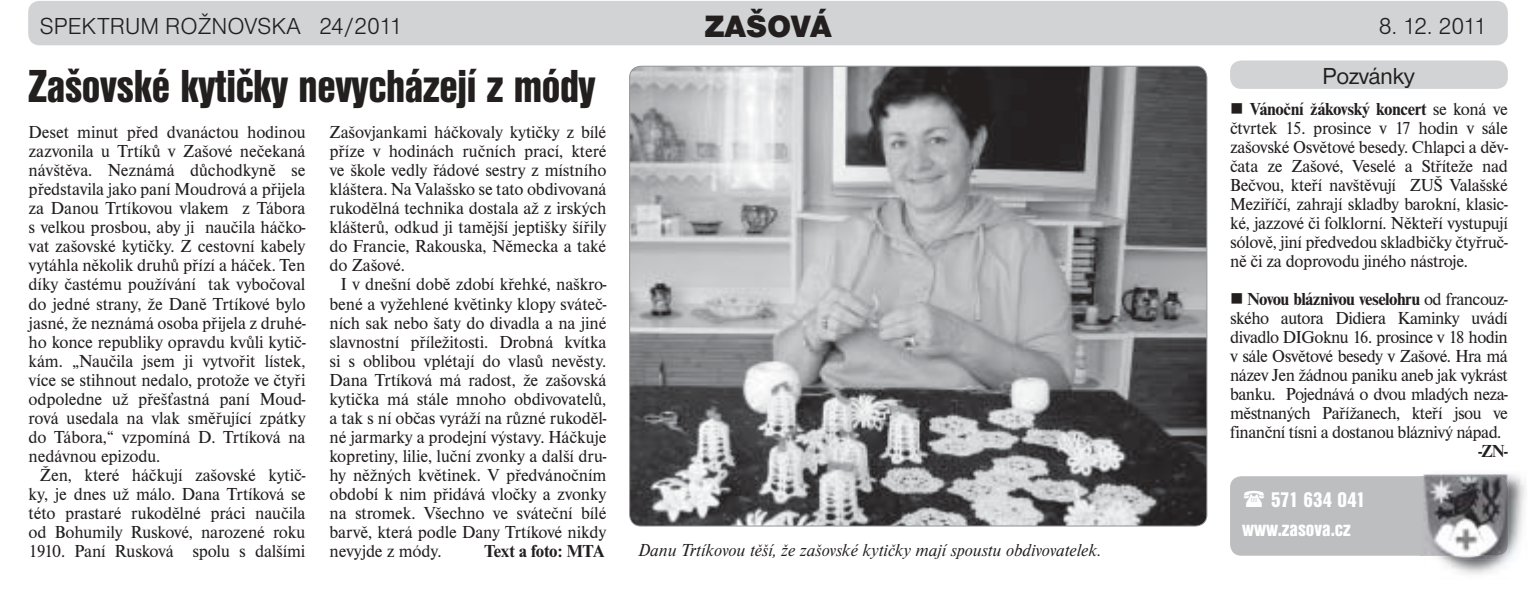
<style>
.page{position:relative;width:1537px;height:590px;background:#fff}
.page>*{position:absolute;margin:0;border:0;box-sizing:border-box;transform-origin:0 0}
.t1{font:48px "Nimbus San DEE Blac Cond";letter-spacing:-.01em;color:#231f1f}
.t2{font:32px "Nimbus San DEE Blac";color:#231f1f}
.t3{font:24px "Nimbus San DEE Ligh";color:#231f1f}
.t4{font:24px "Nimbus San DEE";color:#231f1f}
.t5{font:22px/29px "Nimbus San DEE Blac Cond";color:#fff}
.t6{font:18px/19px "Nimbus Rom DEE";letter-spacing:-.01em;color:#231f1f;text-align:justify}
.t7{font:italic 18px "Nimbus Rom DEE";color:#231f1f}
.t8{font:700 18px "Nimbus Rom DEE";letter-spacing:-.03em;color:#231f1f}
.s1{font-weight:700}
</style>
<div class="page">
<div style="left:28px;top:1px;width:1480px;height:44px;background:#d1d3d5;border-radius:11px"></div>
<div style="left:1230px;top:475px;width:278px;height:80px;background:#bcbec0;border-radius:11px"></div>
<img style="left:1421px;top:474px;width:104px;height:100px">
<img style="left:1421px;top:475px;width:2px;height:80px">
<img style="left:1423px;top:474px;width:85px;height:85px">
<div style="left:1230px;top:60px;width:278px;height:29px;background:#d1d3d5;border-radius:11px"></div>
<svg style="left:629px;top:66px;width:578px;height:460px;background:#8f9092"></svg>
<h2 class="t2" style="left:704px;top:14px;width:129px">ZAŠOVÁ</h2>
<h3 class="t3" style="left:40px;top:17px;width:364px">SPEKTRUM ROŽNOVSKA 24/2011</h3>
<h3 class="t3" style="left:1379px;top:17px;width:109px">8. 12. 2011</h3>
<h1 class="t1" style="left:28px;top:67px;width:569px">Zašovské kytičky nevycházejí z módy</h1>
<p class="t6" style="left:29px;top:124px;width:279px">Deset minut před dvanáctou hodinou zazvonila u Trtíků v Zašové nečekaná návštěva. Neznámá důchodkyně se představila jako paní Moudrová a přijela za Danou Trtíkovou vlakem z Tábora s velkou prosbou, aby ji naučila háčko&shy;vat zašovské kytičky. Z cestovní kabely vytáhla několik druhů přízí a háček. Ten díky častému používání tak vybočoval do jedné strany, že Daně Trtíkové bylo jasné, že neznámá osoba přijela z druhé&shy;ho konce republiky opravdu kvůli kytič&shy;kám. „Naučila jsem ji vytvořit lístek, více se stihnout nedalo, protože ve čtyři odpoledne už přešťastná paní Moud&shy;rová usedala na vlak směřující zpátky do Tábora,“ vzpomíná D. Trtíková na nedávnou epizodu.</p>
<p class="t6" style="left:29px;top:466px;width:278px;text-indent:11px">Žen, které háčkují zašovské kytič&shy;ky, je dnes už málo. Dana Trtíková se této prastaré rukodělné práci naučila od Bohumily Ruskové, narozené roku 1910. Paní Rusková spolu s dalšími</p>
<p class="t6" style="left:330px;top:124px;width:279px">Zašovjankami háčkovaly kytičky z bílé příze v hodinách ručních prací, které ve škole vedly řádové sestry z místního kláštera. Na Valašsko se tato obdivovaná rukodělná technika dostala až z irských klášterů, odkud ji tamější jeptišky šířily do Francie, Rakouska, Německa a také do Zašové.</p>
<p class="t6" style="left:330px;top:276px;width:278px;text-indent:11px">I v dnešní době zdobí křehké, naškro&shy;bené a vyžehlené květinky klopy sváteč&shy;ních sak nebo šaty do divadla a na jiné slavnostní příležitosti. Drobná kvítka si s oblibou vplétají do vlasů nevěsty.<br>Dana Trtíková má radost, že zašovská kytička má stále mnoho obdivovatelů, a tak s ní občas vyráží na různé rukoděl&shy;né jarmarky a prodejní výstavy. Háčkuje kopretiny, lilie, luční zvonky a další dru&shy;hy něžných květinek. V předvánočním období k nim přidává vločky a zvonky na stromek. Všechno ve sváteční bílé barvě, která podle Dany Trtíkové nikdy nevyjde z módy.</p>
<p class="t8" style="left:485px;top:543px;width:121px">Text a foto: MTA</p>
<p class="t7" style="left:638px;top:542px;width:464px">Danu Trtíkovou těší, že zašovské kytičky mají spoustu obdivovatelek.</p>
<h3 class="t4" style="left:1323px;top:66px;width:94px">Pozvánky</h3>
<p class="t6" style="left:1230px;top:101px;width:279px;text-indent:20px"><span class="s1">Vánoční žákovský koncert</span> se koná ve čtvrtek 15. prosince v 17 hodin v sále zašovské Osvětové besedy. Chlapci a děv&shy;čata ze Zašové, Veselé a Stříteže nad Bečvou, kteří navštěvují ZUŠ Valašské Meziříčí, zahrají skladby barokní, klasic&shy;ké, jazzové či folklorní. Někteří vystupují sólově, jiní předvedou skladbičky čtyřruč&shy;ně či za doprovodu jiného nástroje.</p>
<p class="t6" style="left:1230px;top:291px;width:279px;text-indent:17px"><span class="s1">Novou bláznivou veselohru</span> od francouz&shy;ského autora Didiera Kaminky uvádí divadlo DIGoknu 16. prosince v 18 hodin v sále Osvětové besedy v Zašové. Hra má název Jen žádnou paniku aneb jak vykrást banku. Pojednává o dvou mladých neza&shy;městnaných Pařížanech, kteří jsou ve finanční tísni a dostanou bláznivý nápad.</p>
<p class="t8" style="left:1479px;top:444px;width:31px">-ZN-</p>
<p class="t5" style="left:1242px;top:485px;width:125px;text-indent:29px">571 634 041 www.zasova.cz</p>
</div>
